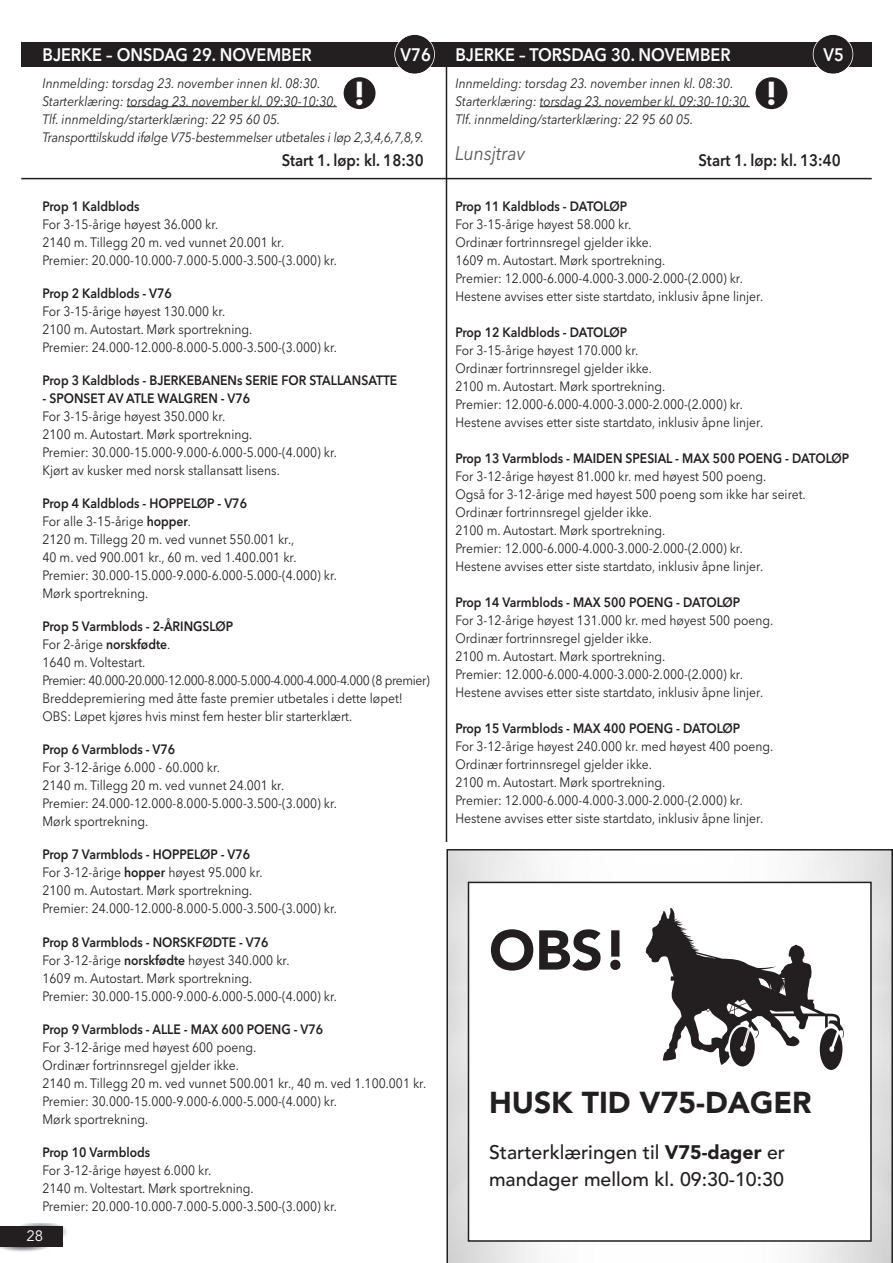
<style>
.page{position:relative;width:893px;height:1263px;background:#fff}
.page>*{position:absolute;margin:0;border:0;box-sizing:border-box;transform-origin:0 0}
.t1{font:900 55.5px "Avenir";color:#231f20}
.t2{font:900 33px "Avenir";color:#fff}
.t3{font:900 30px "Avenir";color:#231f20}
.t4{font:500 19.5px/27px "Avenir";color:#231f20}
.t5{font:italic 19.5px "Avenir Next";color:#57585a;scale:.9 1}
.t6{font:600 18px "Avenir Next";color:#fff;scale:.9 1}
.t7{font:600 16.5px "Avenir Next";color:#231f20;scale:.9 1}
.t8{font:15px "Avenir";color:#fff}
.t9{font:13.5px/18px "Avenir Next";color:#231f20;scale:.9 1}
.t10{font:italic 13.5px/18px "Avenir Next";color:#231f20;scale:.9 1}
.t11{font:600 13.5px "Avenir Next";color:#231f20;scale:.9 1}
.t12{font:600 13.5px "Avenir Next";letter-spacing:-.02em;color:#231f20;scale:.9 1}
.s1{font-weight:600}
.s2{font-weight:900}
</style>
<div class="page">
<img style="left:20px;top:1223px;width:47px;height:14px">
<div style="left:0;top:1226px;width:63px;height:21px;background:#231f20"></div>
<div style="left:344px;top:77px;width:32px;height:32px;background:#231f20;border-radius:50%"></div>
<hr style="left:446px;top:43px;width:1px;height:799px;background:#231f20">
<div style="left:21px;top:42px;width:425px;height:25px;background:#231f20"></div>
<div style="left:395px;top:35px;width:39px;height:39px;background:#231f20;border-radius:50%"></div>
<div style="left:394px;top:34px;width:41px;height:41px;border:2px solid #fff;border-radius:50%"></div>
<div style="left:446px;top:42px;width:426px;height:25px;background:#231f20"></div>
<div style="left:813px;top:35px;width:39px;height:39px;background:#231f20;border-radius:50%"></div>
<div style="left:813px;top:34px;width:40px;height:41px;border:2px solid #fff;border-radius:50%"></div>
<hr style="left:21px;top:178px;width:851px;height:1px;background:#231f20">
<hr style="left:127px;top:106px;width:210px;height:1px;background:#231f20">
<hr style="left:540px;top:106px;width:210px;height:1px;background:#231f20">
<div style="left:755px;top:77px;width:32px;height:32px;background:#231f20;border-radius:50%"></div>
<svg style="left:446px;top:849px;width:447px;height:414px"></svg>
<div style="left:468px;top:882px;width:403px;height:359px;background:#fff"></div>
<div style="left:468px;top:882px;width:404px;height:360px;border:2px solid #231f20"></div>
<svg style="left:646px;top:907px;width:198px;height:163px"></svg>
<h3 class="t6" style="left:43px;top:39px;width:301px">BJERKE – ONSDAG 29. NOVEMBER</h3>
<h3 class="t6" style="left:401px;top:39px;width:35px">V76</h3>
<p class="t10" style="left:43px;top:73px;width:425px">Innmelding: torsdag 23. november innen kl. 08:30.<br>Starterklæring: torsdag 23. november kl. 09:30-10:30.<br>Tlf. innmelding/starterklæring: 22 95 60 05.<br>Transporttilskudd ifølge V75-bestemmelser utbetales i løp 2,3,4,6,7,8,9.</p>
<p class="t7" style="left:282px;top:146px;width:160px">START 1. LØP: KL. 18:30</p>
<p class="t11" style="left:43px;top:194px;width:109px">PROP 1 KALDBLODS</p>
<p class="t9" style="left:43px;top:214px;width:329px">For 3-15-årige høyest 36.000 kr.<br>2140 m. Tillegg 20 m. ved vunnet 20.001 kr.<br>Premier: 20.000-10.000-7.000-5.000-3.500-(3.000) kr.</p>
<p class="t11" style="left:43px;top:281px;width:145px">PROP 2 KALDBLODS - V76</p>
<p class="t9" style="left:43px;top:301px;width:329px">For 3-15-årige høyest 130.000 kr.<br>2100 m. Autostart. Mørk sportrekning.<br>Premier: 24.000-12.000-8.000-5.000-3.500-(3.000) kr.</p>
<p class="t11" style="left:43px;top:368px;width:396px">PROP 3 KALDBLODS - BJERKEBANENS SERIE FOR STALLANSATTE</p>
<p class="t11" style="left:43px;top:386px;width:232px">- SPONSET AV ATLE WALGREN - V76</p>
<p class="t9" style="left:43px;top:406px;width:329px">For 3-15-årige høyest 350.000 kr.<br>2100 m. Autostart. Mørk sportrekning.<br>Premier: 30.000-15.000-9.000-6.000-5.000-(4.000) kr.<br>Kjørt av kusker med norsk stallansatt lisens.</p>
<p class="t9" style="left:43px;top:493px;width:329px"><span class="s1">PROP 4 KALDBLODS - HOPPELØP - V76<br></span>For alle 3-15-årige <span class="s1">HOPPER</span>.<br>2120 m. Tillegg 20 m. ved vunnet 550.001 kr.,<br>40 m. ved 900.001 kr., 60 m. ved 1.400.001 kr.<br>Premier: 30.000-15.000-9.000-6.000-5.000-(4.000) kr.<br>Mørk sportrekning.</p>
<p class="t9" style="left:43px;top:616px;width:432px"><span class="s1">PROP 5 VARMBLODS - 2-ÅRINGSLØP<br></span>For 2-årige <span class="s1">NORSKFØDTE</span>.<br>1640 m. Voltestart.<br>Premier: 40.000-20.000-12.000-8.000-5.000-4.000-4.000-4.000 (8 premier)<br>Breddepremiering med åtte faste premier utbetales i dette løpet! oBS: Løpet kjøres hvis minst fem hester blir starterklært.</p>
<p class="t11" style="left:43px;top:737px;width:149px">PROP 6 VARMBLODS - V76</p>
<p class="t9" style="left:43px;top:757px;width:329px">For 3-12-årige 6.000 - 60.000 kr.<br>2140 m. Tillegg 20 m. ved vunnet 24.001 kr.<br>Premier: 24.000-12.000-8.000-5.000-3.500-(3.000) kr.<br>Mørk sportrekning.</p>
<p class="t9" style="left:43px;top:844px;width:329px"><span class="s1">PROP 7 VARMBLODS - HOPPELØP - V76<br></span>For 3-12-årige <span class="s1">HOPPER</span> høyest 95.000 kr.<br>2100 m. Autostart. Mørk sportrekning.<br>Premier: 24.000-12.000-8.000-5.000-3.500-(3.000) kr.</p>
<p class="t9" style="left:43px;top:933px;width:329px"><span class="s1">PROP 8 VARMBLODS - NORSKFØDTE - V76<br></span>For 3-12-årige <span class="s1">NORSKFØDTE</span> høyest 340.000 kr.<br>1609 m. Autostart. Mørk sportrekning.<br>Premier: 30.000-15.000-9.000-6.000-5.000-(4.000) kr.</p>
<p class="t11" style="left:43px;top:1018px;width:313px">PROP 9 VARMBLODS - ALLE - MAX 600 POENG - V76</p>
<p class="t9" style="left:43px;top:1038px;width:428px">For 3-12-årige med høyest 600 poeng.<br>ordinær fortrinnsregel gjelder ikke.<br>2140 m. Tillegg 20 m. ved vunnet 500.001 kr., 40 m. ved 1.100.001 kr.<br>Premier: 30.000-15.000-9.000-6.000-5.000-(4.000) kr.<br>Mørk sportrekning.</p>
<p class="t11" style="left:43px;top:1141px;width:121px">PROP 10 VARMBLODS</p>
<p class="t9" style="left:43px;top:1161px;width:329px">For 3-12-årige høyest 6.000 kr.<br>2140 m. Voltestart. Mørk sportrekning.<br>Premier: 20.000-10.000-7.000-5.000-3.500-(3.000) kr.</p>
<h2 class="t2" style="left:352px;top:65px;width:16px">!</h2>
<p class="t8" style="left:26px;top:1227px;width:18px">28</p>
<h3 class="t6" style="left:455px;top:39px;width:307px">BJERKE – TORSDAG 30. NOVEMBER</h3>
<h3 class="t6" style="left:823px;top:39px;width:24px">V5</h3>
<p class="t10" style="left:455px;top:73px;width:328px">Innmelding: torsdag 23. november innen kl. 08:30.<br>Starterklæring: torsdag 23. november kl. 09:30-10:30.<br>Tlf. innmelding/starterklæring: 22 95 60 05.</p>
<p class="t7" style="left:698px;top:146px;width:160px">START 1. LØP: KL. 13:40</p>
<p class="t12" style="left:455px;top:194px;width:192px">PROP 11 KALDBLODS - DATOLØP</p>
<p class="t9" style="left:455px;top:214px;width:343px">For 3-15-årige høyest 58.000 kr.<br>ordinær fortrinnsregel gjelder ikke.<br>1609 m. Autostart. Mørk sportrekning.<br>Premier: 12.000-6.000-4.000-3.000-2.000-(2.000) kr.<br>Hestene avvises etter siste startdato, inklusiv åpne linjer.</p>
<p class="t12" style="left:455px;top:320px;width:192px">PROP 12 KALDBLODS - DATOLØP</p>
<p class="t9" style="left:455px;top:340px;width:343px">For 3-15-årige høyest 170.000 kr.<br>ordinær fortrinnsregel gjelder ikke.<br>2100 m. Autostart. Mørk sportrekning.<br>Premier: 12.000-6.000-4.000-3.000-2.000-(2.000) kr.<br>Hestene avvises etter siste startdato, inklusiv åpne linjer.</p>
<p class="t11" style="left:455px;top:446px;width:439px">PROP 13 VARMBLODS - MAIDEN SPESIAL - MAX 500 POENG - DATOLØP</p>
<p class="t9" style="left:455px;top:466px;width:391px">For 3-12-årige høyest 81.000 kr. med høyest 500 poeng.<br>også for 3-12-årige med høyest 500 poeng som ikke har seiret. ordinær fortrinnsregel gjelder ikke.<br>2100 m. Autostart. Mørk sportrekning.<br>Premier: 12.000-6.000-4.000-3.000-2.000-(2.000) kr.<br>Hestene avvises etter siste startdato, inklusiv åpne linjer.</p>
<p class="t11" style="left:455px;top:590px;width:318px">PROP 14 VARMBLODS - MAX 500 POENG - DATOLØP</p>
<p class="t9" style="left:455px;top:610px;width:355px">For 3-12-årige høyest 131.000 kr. med høyest 500 poeng. ordinær fortrinnsregel gjelder ikke.<br>2100 m. Autostart. Mørk sportrekning.<br>Premier: 12.000-6.000-4.000-3.000-2.000-(2.000) kr.<br>Hestene avvises etter siste startdato, inklusiv åpne linjer.</p>
<p class="t11" style="left:455px;top:716px;width:318px">PROP 15 VARMBLODS - MAX 400 POENG - DATOLØP</p>
<p class="t9" style="left:455px;top:736px;width:355px">For 3-12-årige høyest 240.000 kr. med høyest 400 poeng. ordinær fortrinnsregel gjelder ikke.<br>2100 m. Autostart. Mørk sportrekning.<br>Premier: 12.000-6.000-4.000-3.000-2.000-(2.000) kr.<br>Hestene avvises etter siste startdato, inklusiv åpne linjer.</p>
<h2 class="t2" style="left:764px;top:66px;width:16px">!</h2>
<h3 class="t5" style="left:455px;top:137px;width:80px">Lunsjtrav</h3>
<h1 class="t1" style="left:489px;top:903px;width:140px">OBS!</h1>
<h3 class="t3" style="left:489px;top:1076px;width:324px">HUSK TID V75-DAGER</h3>
<h3 class="t4" style="left:489px;top:1138px;width:298px">Starterklæringen til <span class="s2">V75-dager</span> er mandager mellom kl. 09:30-10:30</h3>
</div>
